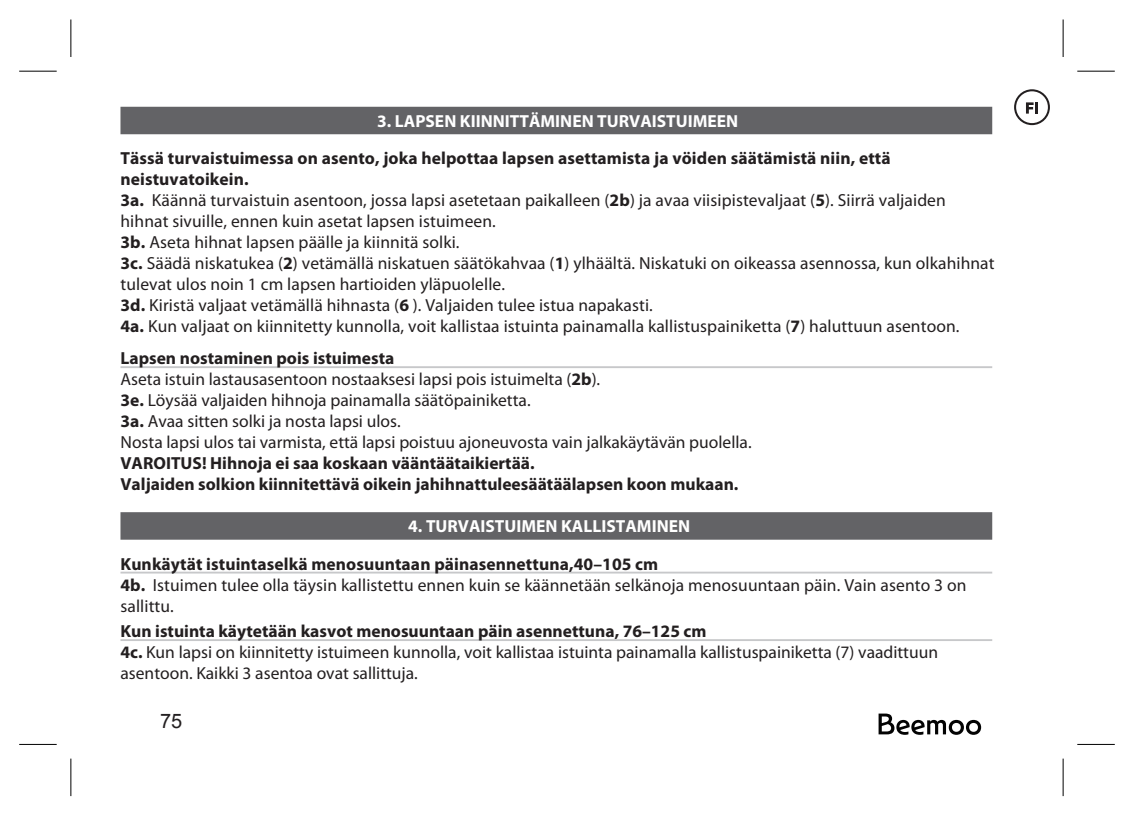
<style>
.page{position:relative;width:1134px;height:815px;background:#fff}
.page>*{position:absolute;margin:0;border:0;box-sizing:border-box;transform-origin:0 0}
.t1{font:20px "Arial";color:#231f20}
.t2{font:17.5px/21px "Myriad Pro";letter-spacing:.005em;color:#231f20}
.t3{font:700 17.5px/21px "Myriad Pro";color:#231f20}
.t4{font:700 17.5px "Myriad Pro";color:#fff}
.s1{font-weight:700}
</style>
<div class="page">
<svg style="left:878px;top:714px;width:103px;height:21px"></svg>
<svg style="left:1014px;top:89px;width:36px;height:36px"></svg>
<div style="left:120px;top:107px;width:872px;height:27px;background:#636366"></div>
<hr style="left:120px;top:366px;width:872px;height:2px;background:#c7c8ca">
<div style="left:120px;top:512px;width:872px;height:28px;background:#636366"></div>
<hr style="left:120px;top:572px;width:872px;height:2px;background:#c7c8ca">
<hr style="left:120px;top:639px;width:872px;height:2px;background:#c7c8ca">
<hr style="left:1063px;top:759px;width:1px;height:37px;background:#000">
<hr style="left:1063px;top:19px;width:1px;height:38px;background:#000">
<hr style="left:70px;top:759px;width:1px;height:37px;background:#000">
<hr style="left:70px;top:19px;width:1px;height:38px;background:#000">
<hr style="left:1077px;top:744px;width:38px;height:1px;background:#000">
<hr style="left:19px;top:744px;width:38px;height:1px;background:#000">
<hr style="left:1077px;top:71px;width:38px;height:1px;background:#000">
<hr style="left:19px;top:71px;width:38px;height:1px;background:#000">
<p class="t4" style="left:377px;top:111px;width:363px">3. LAPSEN KIINNITTÄMINEN TURVAISTUIMEEN</p>
<p class="t2" style="left:120px;top:148px;width:876px"><span class="s1">Tässä turvaistuimessa on asento, joka helpottaa lapsen asettamista ja vöiden säätämistä niin, että neistuvatoikein.<br>3a.</span> Käännä turvaistuin asentoon, jossa lapsi asetetaan paikalleen (<span class="s1">2b</span>) ja avaa viisipistevaljaat (<span class="s1">5</span>). Siirrä valjaiden hihnat sivuille, ennen kuin asetat lapsen istuimeen.<br><span class="s1">3b.</span> Aseta hihnat lapsen päälle ja kiinnitä solki.<br><span class="s1">3c.</span> Säädä niskatukea (<span class="s1">2</span>) vetämällä niskatuen säätökahvaa (<span class="s1">1</span>) ylhäältä. Niskatuki on oikeassa asennossa, kun olkahihnat tulevat ulos noin 1 cm lapsen hartioiden yläpuolelle.<br><span class="s1">3d.</span> Kiristä valjaat vetämällä hihnasta (<span class="s1">6</span> ). Valjaiden tulee istua napakasti.<br><span class="s1">4a.</span> Kun valjaat on kiinnitetty kunnolla, voit kallistaa istuinta painamalla kallistuspainiketta (<span class="s1">7</span>) haluttuun asentoon.</p>
<p class="t2" style="left:120px;top:348px;width:633px"><span class="s1">Lapsen nostaminen pois istuimesta<br></span>Aseta istuin lastausasentoon nostaaksesi lapsi pois istuimelta (<span class="s1">2b</span>).<br><span class="s1">3e.</span> Löysää valjaiden hihnoja painamalla säätöpainiketta.<br><span class="s1">3a.</span> Avaa sitten solki ja nosta lapsi ulos.<br>Nosta lapsi ulos tai varmista, että lapsi poistuu ajoneuvosta vain jalkakäytävän puolella.</p>
<p class="t3" style="left:120px;top:453px;width:619px">VAROITUS! Hihnoja ei saa koskaan vääntäätaikiertää.<br>Valjaiden solkion kiinnitettävä oikein jahihnattuleesäätäälapsen koon mukaan.</p>
<p class="t4" style="left:408px;top:516px;width:283px">4. TURVAISTUIMEN KALLISTAMINEN</p>
<p class="t2" style="left:120px;top:553px;width:848px"><span class="s1">Kunkäytät istuintaselkä menosuuntaan päinasennettuna,40–105 cm<br>4b.</span> Istuimen tulee olla täysin kallistettu ennen kuin se käännetään selkänoja menosuuntaan päin. Vain asento 3 on sallittu.</p>
<p class="t2" style="left:120px;top:621px;width:819px"><span class="s1">Kun istuinta käytetään kasvot menosuuntaan päin asennettuna, 76–125 cm<br>4c.</span> Kun lapsi on kiinnitetty istuimeen kunnolla, voit kallistaa istuinta painamalla kallistuspainiketta (7) vaadittuun asentoon. Kaikki 3 asentoa ovat sallittuja.</p>
<p class="t1" style="left:160px;top:708px;width:24px">75</p>
</div>
